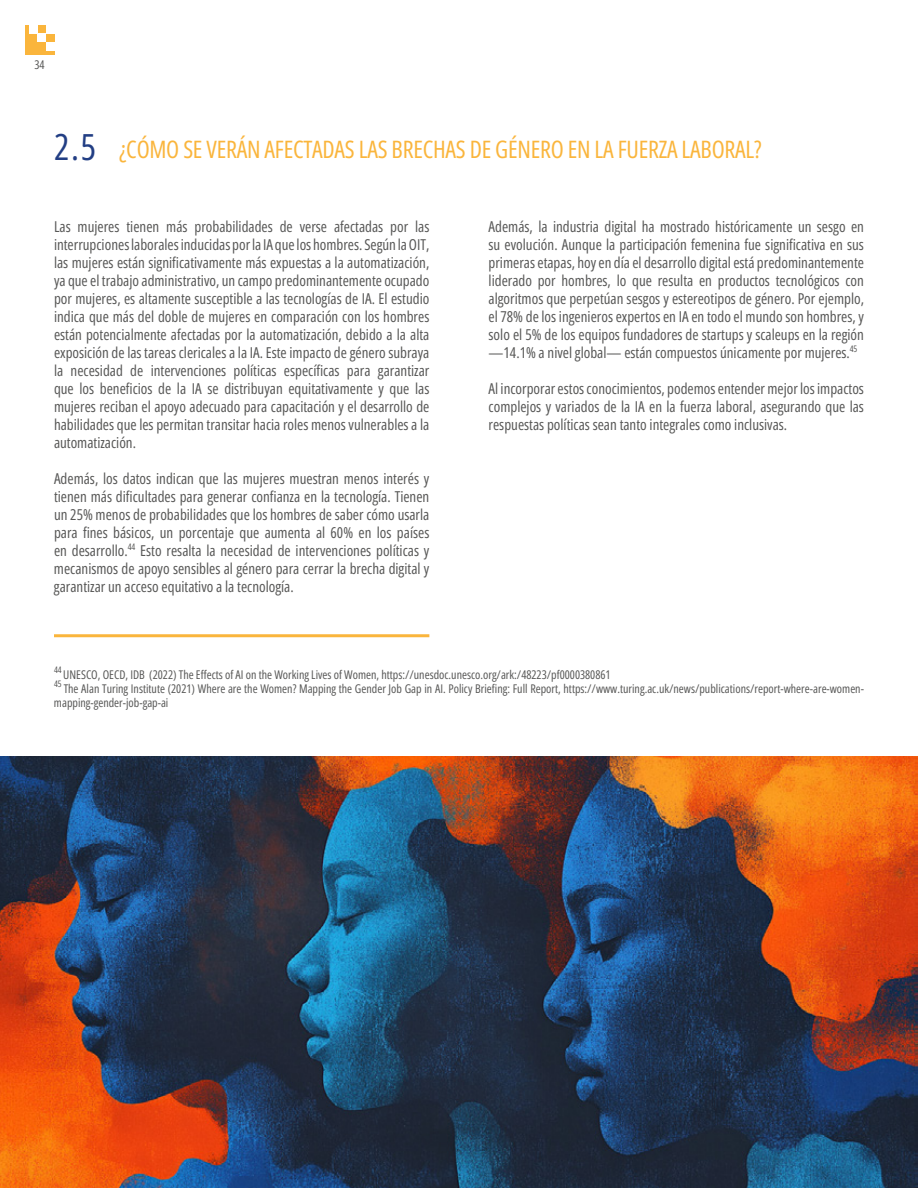
<style>
.page{position:relative;width:918px;height:1188px;background:#fff}
.page>*{position:absolute;margin:0;border:0;box-sizing:border-box;transform-origin:0 0}
.t1{font:24px "Open Sans Condensed";letter-spacing:-.01em;color:#fab53c}
.t2{font:15px/18px "Open Sans Condensed";color:#575756;text-align:justify}
.t3{font:12px/14.4px "Open Sans Condensed";color:#575756}
.t4{font:9px "Open Sans Condensed";color:#575756}
.s1{font-size:36px;color:#223e84}
</style>
<div class="page">
<div style="left:25px;top:25px;width:29px;height:29px;background:#fab53c"></div>
<div style="left:46px;top:25px;width:8px;height:9px;background:#fff"></div>
<div style="left:37px;top:34px;width:9px;height:8px;background:#fff"></div>
<div style="left:46px;top:42px;width:8px;height:9px;background:#fff"></div>
<div style="left:29px;top:25px;width:8px;height:9px;background:#fff"></div>
<hr style="left:54px;top:634px;width:375px;height:3px;background:#fab53c">
<img style="left:0;top:756px;width:918px;height:432px">
<p class="t3" style="left:35px;top:58px;width:12px">34</p>
<h1 class="t1" style="left:54px;top:133px;width:709px"><span class="s1">2.5</span> ¿CÓMO SE VERÁN AFECTADAS LAS BRECHAS DE GÉNERO EN LA FUERZA LABORAL?</h1>
<p class="t2" style="left:54px;top:217px;width:377px">Las mujeres tienen más probabilidades de verse afectadas por las interrupciones laborales inducidas por la IA que los hombres. Según la OIT, las mujeres están significativamente más expuestas a la automatización, ya que el trabajo administrativo, un campo predominantemente ocupado por mujeres, es altamente susceptible a las tecnologías de IA. El estudio indica que más del doble de mujeres en comparación con los hombres están potencialmente afectadas por la automatización, debido a la alta exposición de las tareas clericales a la IA. Este impacto de género subraya la necesidad de intervenciones políticas específicas para garantizar que los beneficios de la IA se distribuyan equitativamente y que las mujeres reciban el apoyo adecuado para capacitación y el desarrollo de habilidades que les permitan transitar hacia roles menos vulnerables a la automatización.</p>
<p class="t2" style="left:54px;top:469px;width:377px">Además, los datos indican que las mujeres muestran menos interés y tienen más dificultades para generar confianza en la tecnología. Tienen un 25% menos de probabilidades que los hombres de saber cómo usarla para fines básicos, un porcentaje que aumenta al 60% en los países en desarrollo.<sup>44</sup> Esto resalta la necesidad de intervenciones políticas y mecanismos de apoyo sensibles al género para cerrar la brecha digital y garantizar un acceso equitativo a la tecnología.</p>
<p class="t2" style="left:489px;top:217px;width:377px">Además, la industria digital ha mostrado históricamente un sesgo en su evolución. Aunque la participación femenina fue significativa en sus primeras etapas, hoy en día el desarrollo digital está predominantemente liderado por hombres, lo que resulta en productos tecnológicos con algoritmos que perpetúan sesgos y estereotipos de género. Por ejemplo, el 78% de los ingenieros expertos en IA en todo el mundo son hombres, y solo el 5% de los equipos fundadores de startups y scaleups en la región —14.1% a nivel global— están compuestos únicamente por mujeres.<sup>45</sup></p>
<p class="t2" style="left:489px;top:379px;width:377px">Al incorporar estos conocimientos, podemos entender mejor los impactos complejos y variados de la IA en la fuerza laboral, asegurando que las respuestas políticas sean tanto integrales como inclusivas.</p>
<p class="t4" style="left:54px;top:663px;width:9px">44</p>
<p class="t3" style="left:63px;top:667px;width:549px">UNESCO, OECD, IDB (2022) The Effects of AI on the Working Lives of Women, https://unesdoc.unesco.org/ark:/48223/pf0000380861</p>
<p class="t4" style="left:54px;top:678px;width:9px">45</p>
<p class="t3" style="left:54px;top:681px;width:812px;text-indent:10px">The Alan Turing Institute (2021) Where are the Women? Mapping the Gender Job Gap in AI. Policy Briefing: Full Report, https://www.turing.ac.uk/news/publications/report-where-are-women&shy;mapping-gender-job-gap-ai</p>
</div>
